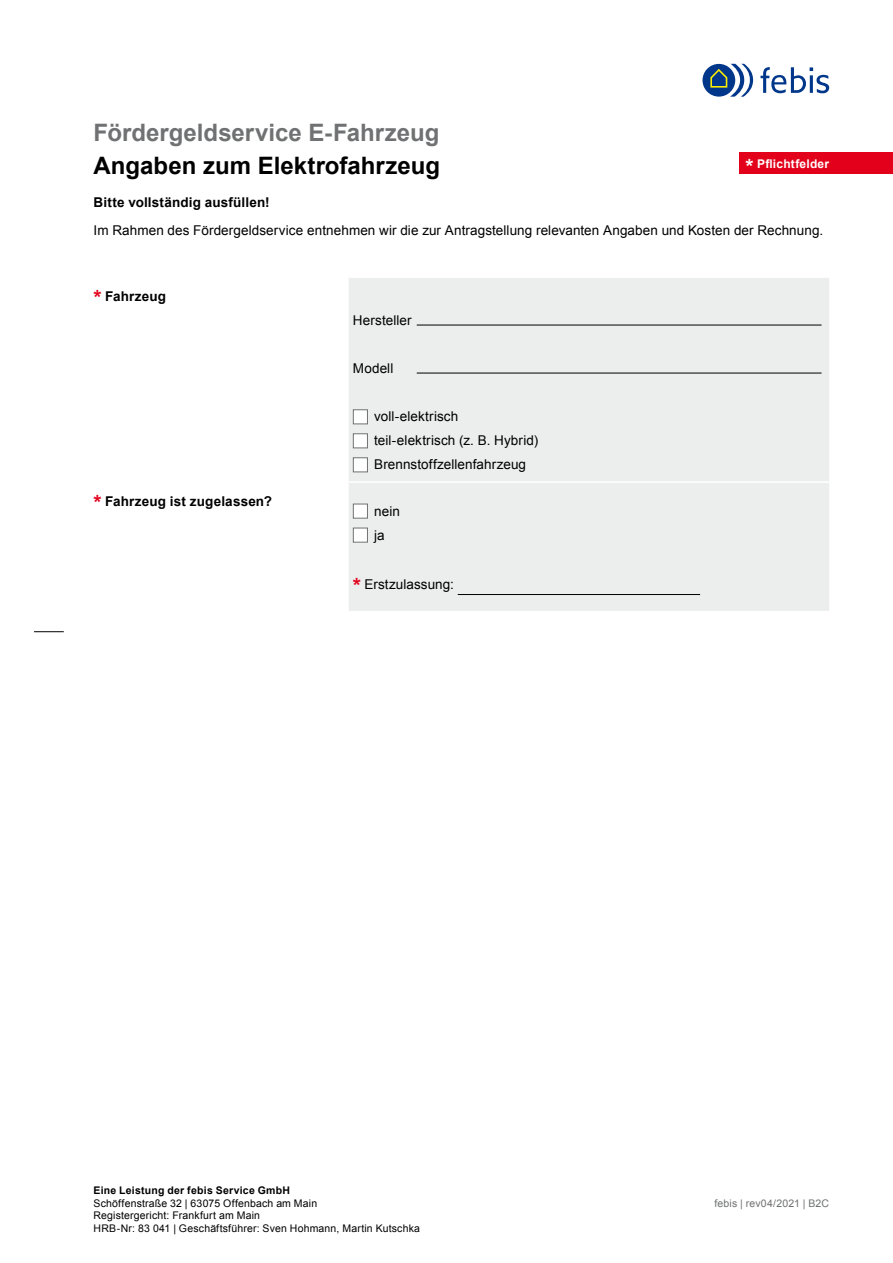
<style>
.page{position:relative;width:893px;height:1263px;background:#fff}
.page>*{position:absolute;margin:0;border:0;box-sizing:border-box;transform-origin:0 0}
.t1{font:700 24px "Arial";color:#707172}
.t2{font:700 24px "Arial";color:#000}
.t3{font:13.5px/24px "Arial";letter-spacing:.005em;color:#000}
.t4{font:700 13.5px "Arial";letter-spacing:.01em;color:#000}
.t5{font:700 12px "Arial";letter-spacing:.02em;color:#fff}
.t6{font:10.5px/12.6px "Arial";letter-spacing:.015em;color:#000}
.t7{font:700 10.5px "Arial";letter-spacing:.025em;color:#000}
.t8{font:10.5px "Arial";letter-spacing:.015em;color:#707172}
.s1{font-size:21px}
.s2{font-size:21px;color:#e2001a}
.s3{font-weight:700;font-size:21px;color:#e2001a}
</style>
<div class="page">
<hr style="left:34px;top:631px;width:30px;height:1px;background:#000">
<div style="left:740px;top:153px;width:153px;height:21px;background:#e2001a"></div>
<svg style="left:702px;top:64px;width:33px;height:33px"></svg>
<svg style="left:709px;top:64px;width:44px;height:33px"></svg>
<svg style="left:760px;top:67px;width:69px;height:26px"></svg>
<div style="left:349px;top:278px;width:480px;height:333px;background:#eceded"></div>
<hr style="left:349px;top:481px;width:480px;height:2px;background:#fff">
<hr style="left:417px;top:325px;width:404px;height:1px;background:#000">
<hr style="left:417px;top:373px;width:404px;height:1px;background:#000">
<div style="left:353px;top:409px;width:15px;height:15px;background:#fff;border:1px solid #707172"></div>
<div style="left:353px;top:433px;width:15px;height:15px;background:#fff;border:1px solid #707172"></div>
<div style="left:353px;top:457px;width:15px;height:15px;background:#fff;border:1px solid #707172"></div>
<div style="left:353px;top:504px;width:15px;height:14px;background:#fff;border:1px solid #707172"></div>
<div style="left:353px;top:528px;width:15px;height:14px;background:#fff;border:1px solid #707172"></div>
<hr style="left:458px;top:594px;width:242px;height:1px;background:#000">
<h1 class="t1" style="left:94px;top:116px;width:347px">Fördergeldservice E-Fahrzeug</h1>
<h1 class="t2" style="left:94px;top:149px;width:348px">Angaben zum Elektrofahrzeug</h1>
<p class="t4" style="left:94px;top:193px;width:178px">Bitte vollständig ausfüllen!</p>
<p class="t3" style="left:94px;top:219px;width:731px">Im Rahmen des Fördergeldservice entnehmen wir die zur Antragstellung relevanten Angaben und Kosten der Rechnung.</p>
<p class="t5" style="left:746px;top:156px;width:85px"><span class="s1">*</span> Pflichtfelder</p>
<p class="t4" style="left:94px;top:287px;width:74px"><span class="s2">*</span> Fahrzeug</p>
<p class="t4" style="left:94px;top:492px;width:180px"><span class="s2">*</span> Fahrzeug ist zugelassen?</p>
<p class="t3" style="left:353px;top:309px;width:60px">Hersteller</p>
<p class="t3" style="left:353px;top:357px;width:42px">Modell</p>
<p class="t3" style="left:374px;top:405px;width:166px">voll-elektrisch teil-elektrisch (z. B. Hybrid)<br>Brennstoffzellenfahrzeug</p>
<p class="t3" style="left:374px;top:499px;width:27px">nein ja</p>
<p class="t3" style="left:353px;top:572px;width:103px"><span class="s3">*</span> Erstzulassung:</p>
<p class="t7" style="left:94px;top:1183px;width:198px">Eine Leistung der febis Service GmbH</p>
<p class="t6" style="left:94px;top:1197px;width:328px">Schöffenstraße 32 | 63075 Offenbach am Main<br>Registergericht: Frankfurt am Main<br>HRB-Nr: 83 041 | Geschäftsführer: Sven Hohmann, Martin Kutschka</p>
<p class="t8" style="left:714px;top:1196px;width:116px">febis | rev04/2021 | B2C</p>
</div>
